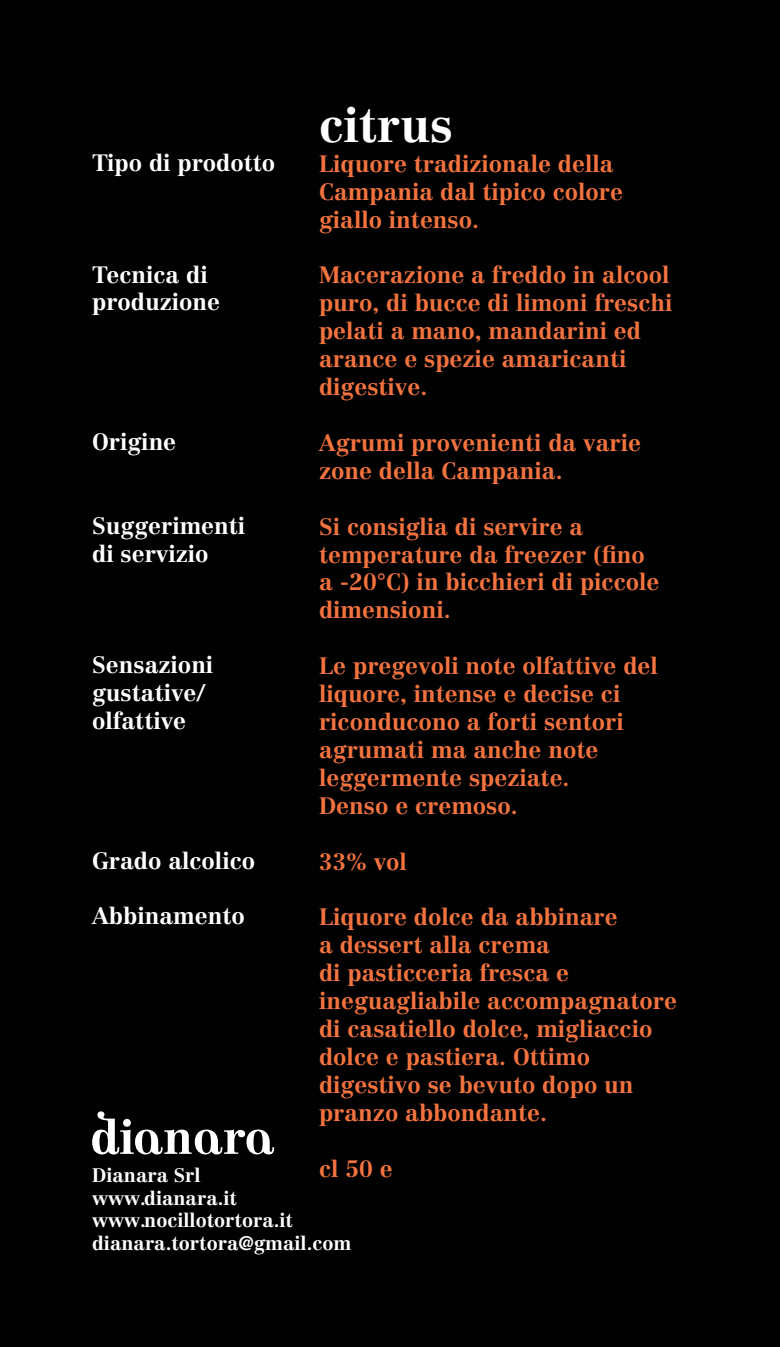
<style>
.page{position:relative;width:780px;height:1347px;background:#fff}
.page>*{position:absolute;margin:0;border:0;box-sizing:border-box;transform-origin:0 0}
.t1{font:700 47.5px "Centennial LT Pro";color:#fff}
.t2{font:700 23.25px/28px "Centennial LT Pro";color:#f3733f}
.t3{font:700 23.25px/28px "Centennial LT Pro";color:#fff}
.t4{font:700 19.25px/23px "Centennial LT Pro";color:#fff}
</style>
<div class="page">
<div style="left:0;top:0;width:780px;height:1346px;background:#010101"></div>
<svg style="left:92px;top:1111px;width:182px;height:43px"></svg>
<h1 class="t1" style="left:319px;top:95px;width:135px">citrus</h1>
<p class="t2" style="left:319px;top:149px;width:305px">Liquore tradizionale della<br>Campania dal tipico colore giallo intenso.</p>
<p class="t2" style="left:319px;top:261px;width:355px">Macerazione a freddo in alcool puro, di bucce di limoni freschi pelati a mano, mandarini ed arance e spezie amaricanti digestive.</p>
<p class="t2" style="left:319px;top:428px;width:323px">Agrumi provenienti da varie zone della Campania.</p>
<p class="t2" style="left:319px;top:512px;width:342px">Si consiglia di servire a temperature da freezer (fino a -20°C) in bicchieri di piccole dimensioni.</p>
<p class="t2" style="left:319px;top:651px;width:340px">Le pregevoli note olfattive del liquore, intense e decise ci riconducono a forti sentori agrumati ma anche note leggermente speziate.<br>Denso e cremoso.</p>
<p class="t2" style="left:319px;top:847px;width:89px">33% vol</p>
<p class="t2" style="left:319px;top:903px;width:359px">Liquore dolce da abbinare<br>a dessert alla crema<br>di pasticceria fresca e ineguagliabile accompagnatore di casatiello dolce, migliaccio dolce e pastiera. Ottimo digestivo se bevuto dopo un pranzo abbondante.</p>
<p class="t2" style="left:319px;top:1154px;width:75px">cl 50 e</p>
<p class="t3" style="left:92px;top:148px;width:185px">Tipo di prodotto</p>
<p class="t3" style="left:92px;top:260px;width:129px">Tecnica di produzione</p>
<p class="t3" style="left:92px;top:427px;width:86px">Origine</p>
<p class="t3" style="left:92px;top:511px;width:154px">Suggerimenti di servizio</p>
<p class="t3" style="left:92px;top:651px;width:123px">Sensazioni gustative/ olfattive</p>
<p class="t3" style="left:92px;top:846px;width:164px">Grado alcolico</p>
<p class="t3" style="left:92px;top:902px;width:154px">Abbinamento</p>
<p class="t4" style="left:92px;top:1163px;width:261px">Dianara Srl<br>www.dianara.it www.nocillotortora.it dianara.tortora@gmail.com</p>
</div>
